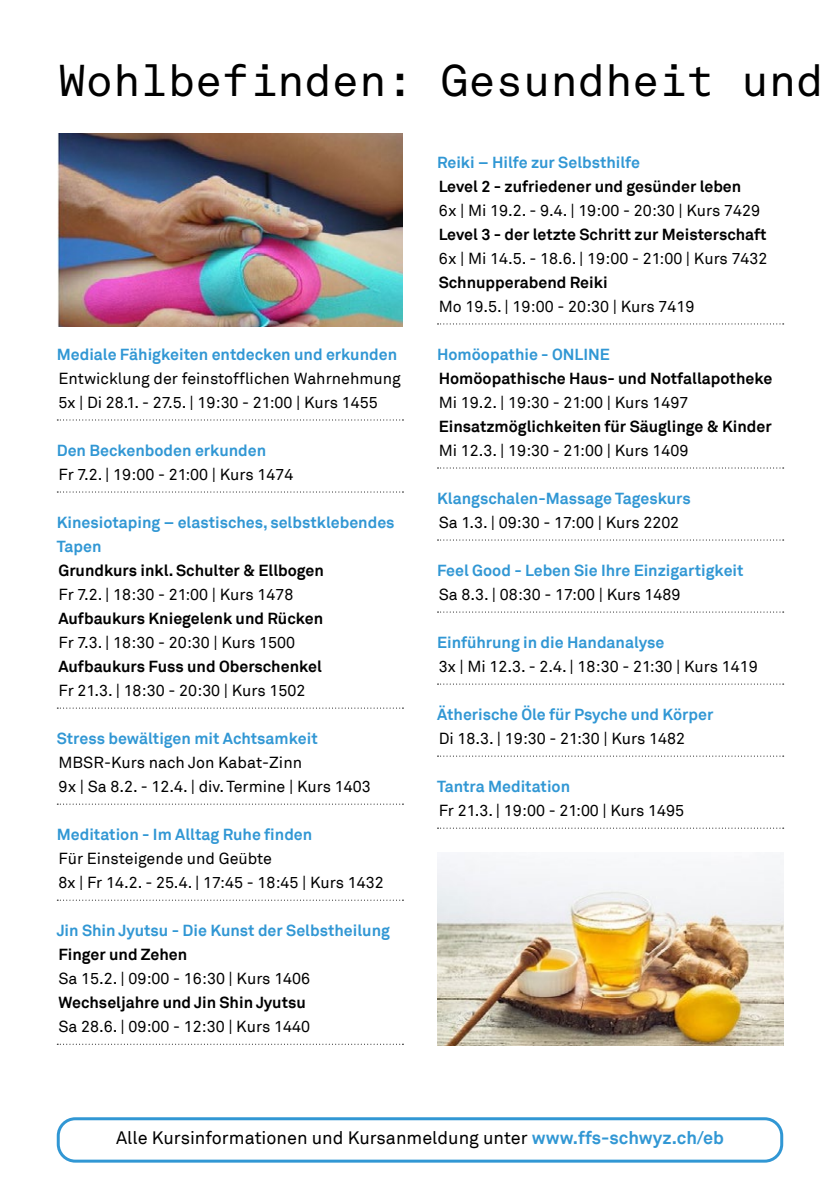
<style>
.page{position:relative;width:840px;height:1191px;background:#fff}
.page>*{position:absolute;margin:0;border:0;box-sizing:border-box;transform-origin:0 0}
.t1{font:44px "Akkurat Mono";color:#000}
.t2{font:18px "Akkurat";color:#000}
.t3{font:16px/24px "Akkurat";color:#000}
.t4{font:700 16px/24px "Akkurat";color:#3197d4}
.t5{font:700 16px "Akkurat";color:#000}
.s1{font-weight:700;color:#3197d4}
</style>
<div class="page">
<div style="left:57px;top:1117px;width:725px;height:45px;border:3px solid #3197d4;border-radius:17px"></div>
<svg style="left:57px;top:419px;width:346px;height:1px"></svg>
<svg style="left:57px;top:491px;width:346px;height:1px"></svg>
<svg style="left:57px;top:707px;width:346px;height:1px"></svg>
<svg style="left:57px;top:803px;width:346px;height:1px"></svg>
<svg style="left:57px;top:899px;width:346px;height:1px"></svg>
<svg style="left:57px;top:1043px;width:346px;height:1px"></svg>
<img style="left:57px;top:133px;width:346px;height:193px">
<svg style="left:437px;top:323px;width:346px;height:1px"></svg>
<svg style="left:437px;top:467px;width:346px;height:1px"></svg>
<svg style="left:437px;top:539px;width:346px;height:1px"></svg>
<svg style="left:437px;top:611px;width:346px;height:1px"></svg>
<svg style="left:437px;top:683px;width:346px;height:1px"></svg>
<svg style="left:437px;top:755px;width:346px;height:1px"></svg>
<svg style="left:437px;top:827px;width:346px;height:1px"></svg>
<img style="left:437px;top:857px;width:345px;height:188px">
<h1 class="t1" style="left:58px;top:54px;width:766px">Wohlbefinden: Gesundheit und</h1>
<p class="t4" style="left:57px;top:342px;width:342px">Mediale Fähigkeiten entdecken und erkunden</p>
<p class="t3" style="left:58px;top:367px;width:344px">Entwicklung der feinstofflichen Wahrnehmung<br>5x | Di 28.1. - 27.5. | 19:30 - 21:00 | Kurs 1455</p>
<p class="t4" style="left:57px;top:438px;width:211px">Den Beckenboden erkunden</p>
<p class="t3" style="left:58px;top:463px;width:236px">Fr 7.2. | 19:00 - 21:00 | Kurs 1474</p>
<p class="t4" style="left:57px;top:510px;width:339px">Kinesiotaping – elastisches, selbstklebendes<br>Tapen</p>
<p class="t5" style="left:58px;top:560px;width:267px">Grundkurs inkl. Schulter &amp; Ellbogen</p>
<p class="t3" style="left:58px;top:583px;width:236px">Fr 7.2. | 18:30 - 21:00 | Kurs 1478</p>
<p class="t5" style="left:58px;top:608px;width:266px">Aufbaukurs Kniegelenk und Rücken</p>
<p class="t3" style="left:58px;top:631px;width:238px">Fr 7.3. | 18:30 - 20:30 | Kurs 1500</p>
<p class="t5" style="left:58px;top:656px;width:265px">Aufbaukurs Fuss und Oberschenkel</p>
<p class="t3" style="left:58px;top:679px;width:248px">Fr 21.3. | 18:30 - 20:30 | Kurs 1502</p>
<p class="t4" style="left:57px;top:726px;width:262px">Stress bewältigen mit Achtsamkeit</p>
<p class="t3" style="left:58px;top:751px;width:313px">MBSR-Kurs nach Jon Kabat-Zinn<br>9x | Sa 8.2. - 12.4. | div. Termine | Kurs 1403</p>
<p class="t4" style="left:57px;top:822px;width:257px">Meditation - Im Alltag Ruhe finden</p>
<p class="t3" style="left:58px;top:847px;width:327px">Für Einsteigende und Geübte<br>8x | Fr 14.2. - 25.4. | 17:45 - 18:45 | Kurs 1432</p>
<p class="t4" style="left:57px;top:918px;width:334px">Jin Shin Jyutsu - Die Kunst der Selbstheilung</p>
<p class="t5" style="left:58px;top:944px;width:130px">Finger und Zehen</p>
<p class="t3" style="left:58px;top:967px;width:253px">Sa 15.2. | 09:00 - 16:30 | Kurs 1406</p>
<p class="t5" style="left:58px;top:992px;width:249px">Wechseljahre und Jin Shin Jyutsu</p>
<p class="t3" style="left:58px;top:1015px;width:253px">Sa 28.6. | 09:00 - 12:30 | Kurs 1440</p>
<p class="t4" style="left:437px;top:150px;width:204px">Reiki – Hilfe zur Selbsthilfe</p>
<p class="t5" style="left:438px;top:176px;width:304px">Level 2 - zufriedener und gesünder leben</p>
<p class="t3" style="left:438px;top:199px;width:323px">6x | Mi 19.2. - 9.4. | 19:00 - 20:30 | Kurs 7429</p>
<p class="t5" style="left:438px;top:224px;width:329px">Level 3 - der letzte Schritt zur Meisterschaft</p>
<p class="t3" style="left:438px;top:247px;width:330px">6x | Mi 14.5. - 18.6. | 19:00 - 21:00 | Kurs 7432</p>
<p class="t5" style="left:438px;top:272px;width:170px">Schnupperabend Reiki</p>
<p class="t3" style="left:438px;top:295px;width:257px">Mo 19.5. | 19:00 - 20:30 | Kurs 7419</p>
<p class="t4" style="left:437px;top:342px;width:174px">Homöopathie - ONLINE</p>
<p class="t5" style="left:438px;top:368px;width:335px">Homöopathische Haus- und Notfallapotheke</p>
<p class="t3" style="left:438px;top:391px;width:251px">Mi 19.2. | 19:30 - 21:00 | Kurs 1497</p>
<p class="t5" style="left:438px;top:416px;width:334px">Einsatzmöglichkeiten für Säuglinge &amp; Kinder</p>
<p class="t3" style="left:438px;top:439px;width:251px">Mi 12.3. | 19:30 - 21:00 | Kurs 1409</p>
<p class="t4" style="left:437px;top:486px;width:255px">Klangschalen-Massage Tageskurs</p>
<p class="t3" style="left:438px;top:511px;width:242px">Sa 1.3. | 09:30 - 17:00 | Kurs 2202</p>
<p class="t4" style="left:437px;top:558px;width:308px">Feel Good - Leben Sie Ihre Einzigartigkeit</p>
<p class="t3" style="left:438px;top:583px;width:243px">Sa 8.3. | 08:30 - 17:00 | Kurs 1489</p>
<p class="t4" style="left:437px;top:630px;width:229px">Einführung in die Handanalyse</p>
<p class="t3" style="left:438px;top:655px;width:320px">3x | Mi 12.3. - 2.4. | 18:30 - 21:30 | Kurs 1419</p>
<p class="t4" style="left:437px;top:702px;width:278px">Ätherische Öle für Psyche und Körper</p>
<p class="t3" style="left:438px;top:727px;width:248px">Di 18.3. | 19:30 - 21:30 | Kurs 1482</p>
<p class="t4" style="left:437px;top:774px;width:135px">Tantra Meditation</p>
<p class="t3" style="left:438px;top:799px;width:247px">Fr 21.3. | 19:00 - 21:00 | Kurs 1495</p>
<p class="t2" style="left:116px;top:1126px;width:609px">Alle Kursinformationen und Kursanmeldung unter <span class="s1">www.ffs-schwyz.ch/eb</span></p>
</div>
